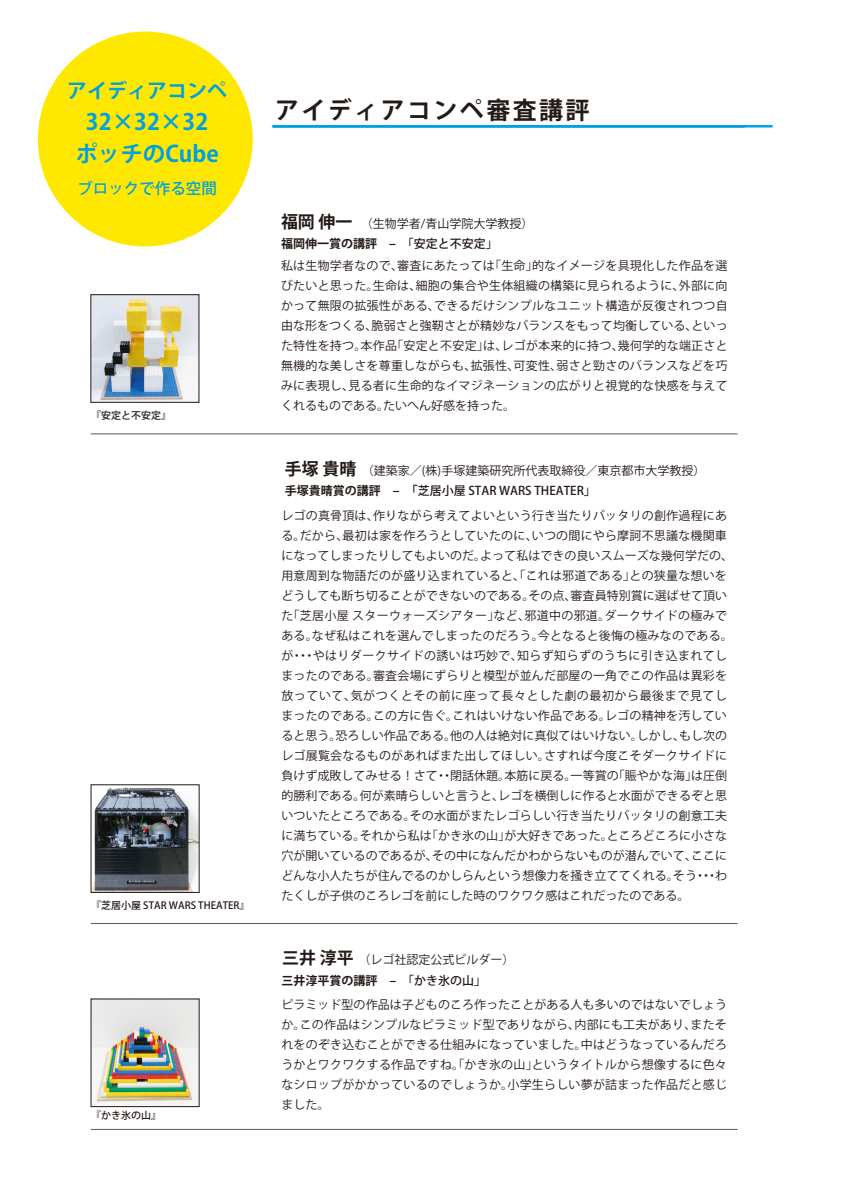
<style>
.page{position:relative;width:842px;height:1192px;background:#fff}
.page>*{position:absolute;margin:0;border:0;box-sizing:border-box;transform-origin:0 0}
.t1{font:700 24px "Koz Go Pro";letter-spacing:.1em;color:#231916}
.t2{font:700 22.5px/32.1px "Koz Go Pro";color:#00a0e0;text-align:center}
.t3{font:700 20px "Koz Go Pro";color:#00a0e0}
.t4{font:700 16.95px "Koz Go Pro";color:#231916}
.t5{font:500 15.5px "Koz Go Pro";color:#00a0e0}
.t6{font:12px/20px "Koz Go Pro";letter-spacing:.015em;color:#231916;text-align:justify}
.t7{font:500 12px "Koz Go Pro";color:#231916}
.t8{font:700 12px "Koz Go Pro";color:#231916}
.t9{font:500 10px "Koz Go Pro";color:#231916}
.s1{font-weight:500}
.s2{font-weight:700}
.s3{font-weight:700;font-size:16.95px}
</style>
<div class="page">
<img style="left:93px;top:297px;width:104px;height:103px">
<hr style="left:91px;top:434px;width:646px;height:1px;background:#595857">
<hr style="left:91px;top:923px;width:646px;height:1px;background:#595857">
<img style="left:93px;top:787px;width:104px;height:103px">
<hr style="left:91px;top:1129px;width:646px;height:1px;background:#595857">
<img style="left:93px;top:1001px;width:104px;height:104px">
<div style="left:38px;top:32px;width:215px;height:214px;background:#ffe800;border-radius:50%"></div>
<hr style="left:272px;top:125px;width:500px;height:3px;background:#00a1e9">
<p class="t3" style="left:67px;top:77px;width:161px">アイディアコンペ</p>
<p class="t2" style="left:75px;top:107px;width:145px">32×32×32ポッチのCube</p>
<p class="t5" style="left:77px;top:178px;width:141px">ブロックで作る空間</p>
<p class="t9" style="left:91px;top:409px;width:81px">『安定と不安定』</p>
<p class="t9" style="left:91px;top:899px;width:160px">『芝居小屋 STAR WARS THEATER』</p>
<p class="t9" style="left:91px;top:1109px;width:71px">『かき氷の山』</p>
<p class="t1" style="left:275px;top:95px;width:316px">アイディアコンペ審査講評</p>
<p class="t4" style="left:281px;top:211px;width:73px">福岡 伸一</p>
<p class="t8" style="left:281px;top:236px;width:218px">福岡伸一賞の講評　‒　<span class="s1">「安定と不安定」</span></p>
<p class="t6" style="left:361px;top:214px;width:174px">（生物学者/青山学院大学教授）</p>
<p class="t6" style="left:281px;top:255px;width:448px">私は生物学者なので、審査にあたっては「生命」的なイメージを具現化した作品を選びたいと思った。生命は、細胞の集合や生体組織の構築に見られるように、外部に向かって無限の拡張性がある、できるだけシンプルなユニット構造が反復されつつ自由な形をつくる、脆弱さと強靭さとが精妙なバランスをもって均衡している、といった特性を持つ。本作品「安定と不安定」は、レゴが本来的に持つ、幾何学的な端正さと無機的な美しさを尊重しながらも、拡張性、可変性、弱さと勁さのバランスなどを巧みに表現し、見る者に生命的なイマジネーションの広がりと視覚的な快感を与えてくれるものである。たいへん好感を持った。</p>
<p class="t4" style="left:285px;top:458px;width:73px">手塚 貴晴</p>
<p class="t7" style="left:285px;top:483px;width:312px"><span class="s2">手塚貴晴賞の講評　‒　「</span>芝居小屋 STAR WARS THEATER」</p>
<p class="t6" style="left:362px;top:461px;width:345px">（建築家／(株)手塚建築研究所代表取締役／東京都市大学教授）</p>
<p class="t6" style="left:281px;top:506px;width:453px;text-align:left">レゴの真骨頂は、作りながら考えてよいという行き当たりバッタリの創作過程にある。だから、最初は家を作ろうとしていたのに、いつの間にやら摩訶不思議な機関車になってしまったりしてもよいのだ。よって私はできの良いスムーズな幾何学だの、用意周到な物語だのが盛り込まれていると、「これは邪道である」との狭量な想いをどうしても断ち切ることができないのである。その点、審査員特別賞に選ばせて頂いた「芝居小屋 スターウォーズシアター」など、邪道中の邪道。ダークサイドの極みである。なぜ私はこれを選んでしまったのだろう。今となると後悔の極みなのである。が・・・やはりダークサイドの誘いは巧妙で、知らず知らずのうちに引き込まれてしまったのである。審査会場にずらりと模型が並んだ部屋の一角でこの作品は異彩を放っていて、気がつくとその前に座って長々とした劇の最初から最後まで見てしまったのである。この方に告ぐ。これはいけない作品である。レゴの精神を汚していると思う。恐ろしい作品である。他の人は絶対に真似てはいけない。しかし、もし次のレゴ展覧会なるものがあればまた出してほしい。さすれば今度こそダークサイドに負けず成敗してみせる！さて・・閉話休題。本筋に戻る。一等賞の「賑やかな海」は圧倒的勝利である。何が素晴らしいと言うと、レゴを横倒しに作ると水面ができるぞと思いついたところである。その水面がまたレゴらしい行き当たりバッタリの創意工夫に満ちている。それから私は「かき氷の山」が大好きであった。ところどころに小さな穴が開いているのであるが、その中になんだかわからないものが潜んでいて、ここにどんな小人たちが住んでるのかしらんという想像力を掻き立ててくれる。そう・・・わたくしが子供のころレゴを前にした時のワクワク感はこれだったのである。</p>
<p class="t6" style="left:282px;top:950px;width:234px"><span class="s3">三井 淳平</span>（レゴ社認定公式ビルダー）</p>
<p class="t6" style="left:281px;top:969px;width:447px;line-height:24px"><span class="s2">三井淳平賞の講評　‒　</span><span class="s1">「かき氷の山」<br></span>ピラミッド型の作品は子どものころ作ったことがある人も多いのではないでしょう</p>
<p class="t6" style="left:281px;top:1015px;width:447px">か。この作品はシンプルなピラミッド型でありながら、内部にも工夫があり、またそれをのぞき込むことができる仕組みになっていました。中はどうなっているんだろうかとワクワクする作品ですね。「かき氷の山」というタイトルから想像するに色々なシロップがかかっているのでしょうか。小学生らしい夢が詰まった作品だと感じました。</p>
</div>
